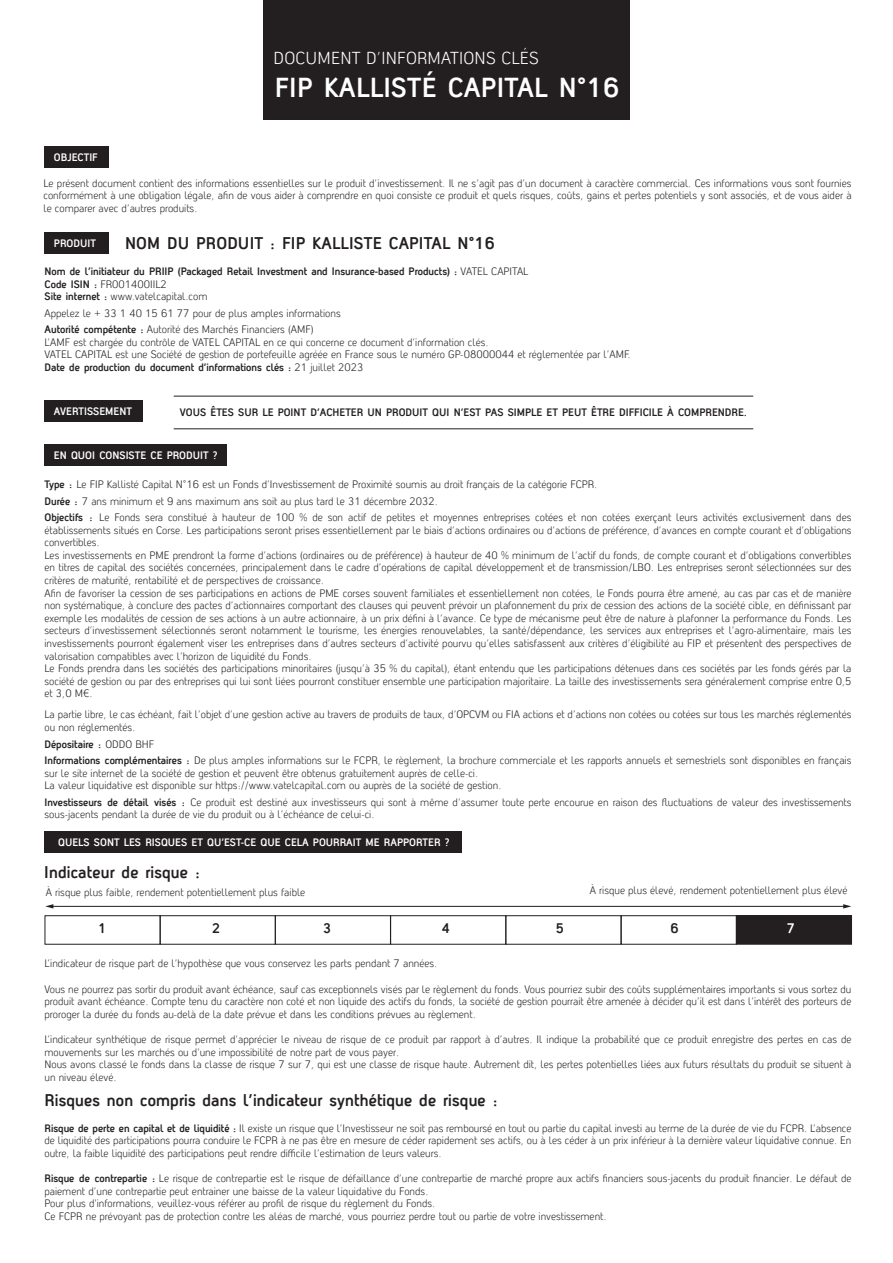
<style>
.page{position:relative;width:893px;height:1263px;background:#fff}
.page>*{position:absolute;margin:0;border:0;box-sizing:border-box;transform-origin:0 0}
.t1{font:700 26.7px "Antagometrica BT";letter-spacing:.01em;color:#fff}
.t2{font:16.8px "Antagometrica BT Light";letter-spacing:.01em;color:#fff}
.t3{font:700 16.5px "Antagometrica BT";letter-spacing:.01em;color:#231f20}
.t4{font:700 13.5px "Antagometrica BT";color:#231f20}
.t5{font:700 13.5px "Antagometrica BT";color:#fff}
.t6{font:10.5px/12.6px "Antagometrica BT Light";color:#231f20}
.t7{font:700 10.5px "Antagometrica BT";color:#231f20}
.t8{font:700 10.5px "Antagometrica BT";color:#fff}
.s1{font-family:"Antagometrica BT Light";font-weight:400}
.s2{font-family:"Antagometrica BT";font-weight:700}
</style>
<div class="page">
<div style="left:263px;top:0;width:367px;height:119px;background:#231f20"></div>
<hr style="left:174px;top:429px;width:579px;height:1px;background:#231f20">
<hr style="left:174px;top:396px;width:579px;height:1px;background:#231f20">
<div style="left:44px;top:444px;width:183px;height:22px;background:#231f20"></div>
<div style="left:44px;top:147px;width:65px;height:21px;background:#231f20"></div>
<div style="left:44px;top:232px;width:65px;height:22px;background:#231f20"></div>
<div style="left:44px;top:400px;width:99px;height:21px;background:#231f20"></div>
<div style="left:44px;top:831px;width:418px;height:22px;background:#231f20"></div>
<div style="left:736px;top:916px;width:115px;height:28px;background:#231f20"></div>
<hr style="left:52px;top:906px;width:793px;height:1px;background:#231f20">
<svg style="left:45px;top:904px;width:8px;height:4px"></svg>
<svg style="left:843px;top:904px;width:8px;height:4px"></svg>
<div style="left:45px;top:915px;width:116px;height:29px;border:1px solid #231f20"></div>
<div style="left:160px;top:915px;width:116px;height:29px;border:1px solid #231f20"></div>
<div style="left:275px;top:915px;width:116px;height:29px;border:1px solid #231f20"></div>
<div style="left:390px;top:915px;width:116px;height:29px;border:1px solid #231f20"></div>
<div style="left:505px;top:915px;width:116px;height:29px;border:1px solid #231f20"></div>
<div style="left:621px;top:915px;width:116px;height:29px;border:1px solid #231f20"></div>
<div style="left:736px;top:915px;width:116px;height:29px;border:1px solid #231f20"></div>
<p class="t8" style="left:54px;top:151px;width:45px">OBJECTIF</p>
<h2 class="t2" style="left:274px;top:48px;width:267px">DOCUMENT D’INFORMATIONS CLÉS</h2>
<h1 class="t1" style="left:275px;top:71px;width:346px">FIP KALLISTÉ CAPITAL N°16</h1>
<p class="t6" style="left:43px;top:177px;width:810px;text-align:justify">Le présent document contient des informations essentielles sur le produit d’investissement. Il ne s’agit pas d’un document à caractère commercial. Ces informations vous sont fournies conformément à une obligation légale, afin de vous aider à comprendre en quoi consiste ce produit et quels risques, coûts, gains et pertes potentiels y sont associés, et de vous aider à le comparer avec d’autres produits.</p>
<p class="t8" style="left:54px;top:237px;width:43px">PRODUIT</p>
<h3 class="t3" style="left:125px;top:233px;width:371px">NOM DU PRODUIT : FIP KALLISTE CAPITAL N°16</h3>
<p class="t7" style="left:44px;top:265px;width:485px">Nom de l’initiateur du PRIIP (Packaged Retail Investment and Insurance-based Products) : <span class="s1">VATEL CAPITAL</span></p>
<p class="t6" style="left:44px;top:277px;width:165px"><span class="s2">Code ISIN :</span> FR001400IIL2<br><span class="s2">Site internet :</span> www.vatelcapital.com</p>
<p class="t6" style="left:44px;top:305px;width:298px;line-height:16.5px">Appelez le + 33 1 40 15 61 77 pour de plus amples informations<br><span class="s2">Autorité compétente :</span> Autorité des Marchés Financiers (AMF)</p>
<p class="t6" style="left:44px;top:336px;width:587px">L’AMF est chargée du contrôle de VATEL CAPITAL en ce qui concerne ce document d’information clés.<br>VATEL CAPITAL est une Société de gestion de portefeuille agréée en France sous le numéro GP-08000044 et réglementée par l’AMF.</p>
<p class="t7" style="left:44px;top:361px;width:320px">Date de production du document d’informations clés : <span class="s1">21 juillet 2023</span></p>
<p class="t7" style="left:180px;top:406px;width:569px">VOUS ÊTES SUR LE POINT D’ACHETER UN PRODUIT QUI N’EST PAS SIMPLE ET PEUT ÊTRE DIFFICILE À COMPRENDRE.</p>
<p class="t8" style="left:54px;top:449px;width:165px">EN QUOI CONSISTE CE PRODUIT ?</p>
<p class="t8" style="left:54px;top:404px;width:80px">AVERTISSEMENT</p>
<p class="t6" style="left:44px;top:476px;width:808px;line-height:16.5px"><span class="s2">Type :</span> Le FIP Kallisté Capital N°16 est un Fonds d’Investissement de Proximité soumis au droit français de la catégorie FCPR.<br><span class="s2">Durée :</span> 7 ans minimum et 9 ans maximum ans soit au plus tard le 31 décembre 2032.<br><span class="s2">Objectifs :</span> Le Fonds sera constitué à hauteur de 100 % de son actif de petites et moyennes entreprises cotées et non cotées exerçant leurs activités exclusivement dans des</p>
<p class="t6" style="left:44px;top:524px;width:809px">établissements situés en Corse. Les participations seront prises essentiellement par le biais d’actions ordinaires ou d’actions de préférence, d’avances en compte courant et d’obligations convertibles.<br>Les investissements en PME prendront la forme d’actions (ordinaires ou de préférence) à hauteur de 40 % minimum de l’actif du fonds, de compte courant et d’obligations convertibles en titres de capital des sociétés concernées, principalement dans le cadre d’opérations de capital développement et de transmission/LBO. Les entreprises seront sélectionnées sur des critères de maturité, rentabilité et de perspectives de croissance.<br>Afin de favoriser la cession de ses participations en actions de PME corses souvent familiales et essentiellement non cotées, le Fonds pourra être amené, au cas par cas et de manière non systématique, à conclure des pactes d’actionnaires comportant des clauses qui peuvent prévoir un plafonnement du prix de cession des actions de la société cible, en définissant par exemple les modalités de cession de ses actions à un autre actionnaire, à un prix défini à l’avance. Ce type de mécanisme peut être de nature à plafonner la performance du Fonds. Les secteurs d’investissement sélectionnés seront notamment le tourisme, les énergies renouvelables, la santé/dépendance, les services aux entreprises et l’agro-alimentaire, mais les investissements pourront également viser les entreprises dans d’autres secteurs d’activité pourvu qu’elles satisfassent aux critères d’éligibilité au FIP et présentent des perspectives de valorisation compatibles avec l’horizon de liquidité du Fonds.<br>Le Fonds prendra dans les sociétés des participations minoritaires (jusqu’à 35 % du capital), étant entendu que les participations détenues dans ces sociétés par les fonds gérés par la société de gestion ou par des entreprises qui lui sont liées pourront constituer ensemble une participation majoritaire. La taille des investissements sera généralement comprise entre 0,5 et 3,0 M€.</p>
<p class="t6" style="left:44px;top:708px;width:809px">La partie libre, le cas échéant, fait l’objet d’une gestion active au travers de produits de taux, d’OPCVM ou FIA actions et d’actions non cotées ou cotées sur tous les marchés réglementés ou non réglementés.</p>
<p class="t7" style="left:44px;top:737px;width:111px">Dépositaire : <span class="s1">ODDO BHF</span></p>
<p class="t6" style="left:44px;top:754px;width:808px"><span class="s2">Informations complémentaires :</span> De plus amples informations sur le FCPR, le règlement, la brochure commerciale et les rapports annuels et semestriels sont disponibles en français sur le site internet de la société de gestion et peuvent être obtenus gratuitement auprès de celle-ci.<br>La valeur liquidative est disponible sur https://www.vatelcapital.com ou auprès de la société de gestion.</p>
<p class="t6" style="left:44px;top:796px;width:809px"><span class="s2">Investisseurs de détail visés :</span> Ce produit est destiné aux investisseurs qui sont à même d’assumer toute perte encourue en raison des fluctuations de valeur des investissements sous-jacents pendant la durée de vie du produit ou à l’échéance de celui-ci.</p>
<p class="t8" style="left:58px;top:836px;width:393px">QUELS SONT LES RISQUES ET QU’EST-CE QUE CELA POURRAIT ME RAPPORTER ?</p>
<h3 class="t3" style="left:44px;top:862px;width:157px">Indicateur de risque :</h3>
<p class="t6" style="left:46px;top:886px;width:261px">À risque plus faible, rendement potentiellement plus faible</p>
<p class="t4" style="left:98px;top:920px;width:10px">1</p>
<p class="t4" style="left:212px;top:920px;width:10px">2</p>
<p class="t4" style="left:323px;top:920px;width:10px">3</p>
<p class="t4" style="left:442px;top:920px;width:10px">4</p>
<p class="t4" style="left:556px;top:920px;width:10px">5</p>
<p class="t4" style="left:671px;top:920px;width:10px">6</p>
<p class="t5" style="left:787px;top:920px;width:10px">7</p>
<p class="t6" style="left:590px;top:884px;width:259px">À risque plus élevé, rendement potentiellement plus élevé</p>
<p class="t6" style="left:44px;top:957px;width:394px">L’indicateur de risque part de l’hypothèse que vous conservez les parts pendant 7 années.</p>
<p class="t6" style="left:44px;top:982px;width:808px;text-align:justify">Vous ne pourrez pas sortir du produit avant échéance, sauf cas exceptionnels visés par le règlement du fonds. Vous pourriez subir des coûts supplémentaires importants si vous sortez du produit avant échéance. Compte tenu du caractère non coté et non liquide des actifs du fonds, la société de gestion pourrait être amenée à décider qu’il est dans l’intérêt des porteurs de proroger la durée du fonds au-delà de la date prévue et dans les conditions prévues au règlement.</p>
<p class="t6" style="left:44px;top:1033px;width:809px">L’indicateur synthétique de risque permet d’apprécier le niveau de risque de ce produit par rapport à d’autres. Il indique la probabilité que ce produit enregistre des pertes en cas de mouvements sur les marchés ou d'une impossibilité de notre part de vous payer.<br>Nous avons classé le fonds dans la classe de risque 7 sur 7, qui est une classe de risque haute. Autrement dit, les pertes potentielles liées aux futurs résultats du produit se situent à un niveau élevé.</p>
<h3 class="t3" style="left:44px;top:1090px;width:455px">Risques non compris dans l’indicateur synthétique de risque :</h3>
<p class="t6" style="left:44px;top:1121px;width:808px;text-align:justify"><span class="s2">Risque de perte en capital et de liquidité :</span> Il existe un risque que l’Investisseur ne soit pas remboursé en tout ou partie du capital investi au terme de la durée de vie du FCPR. L’absence de liquidité des participations pourra conduire le FCPR à ne pas être en mesure de céder rapidement ses actifs, ou à les céder à un prix inférieur à la dernière valeur liquidative connue. En outre, la faible liquidité des participations peut rendre difficile l’estimation de leurs valeurs.</p>
<p class="t6" style="left:44px;top:1172px;width:809px"><span class="s2">Risque de contrepartie :</span> Le risque de contrepartie est le risque de défaillance d’une contrepartie de marché propre aux actifs financiers sous-jacents du produit financier. Le défaut de paiement d’une contrepartie peut entrainer une baisse de la valeur liquidative du Fonds.<br>Pour plus d'informations, veuillez-vous référer au profil de risque du règlement du Fonds.<br>Ce FCPR ne prévoyant pas de protection contre les aléas de marché, vous pourriez perdre tout ou partie de votre investissement.</p>
</div>
